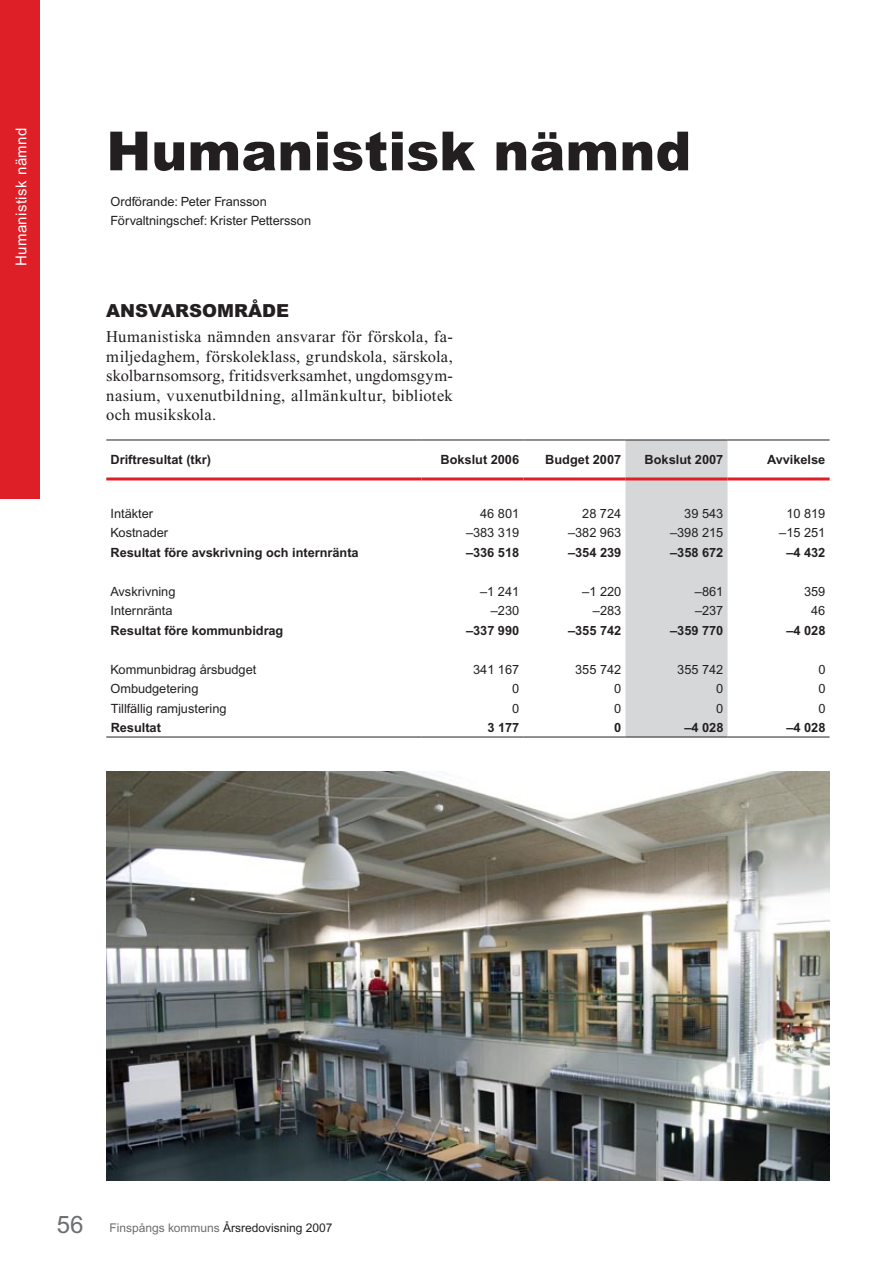
<style>
.page{position:relative;width:893px;height:1263px;background:#fff}
.page>*{position:absolute;margin:0;border:0;box-sizing:border-box;transform-origin:0 0}
.t1{font:900 54px "Arial";color:#231f20}
.t2{font:900 18px "Arial";color:#231f20}
.t3{font:16.5px/19.5px "Times New Roman";letter-spacing:.02em;color:#231f20;text-align:justify}
.t4{font:15px "Arial";letter-spacing:.03em;color:#fff}
.t5{font:12.75px/19.5px "Arial";color:#231f20}
.t6{font:700 12.75px "Arial";color:#231f20}
.t7{font:12px "Arial";color:#231f20}
.s1{font-size:24px;color:#6c6d70}
.s2{color:#6c6d70}
</style>
<div class="page">
<div style="left:0;top:0;width:40px;height:498px;background:#df1f27"></div>
<div style="left:625px;top:441px;width:102px;height:296px;background:#d5d7d8"></div>
<hr style="left:106px;top:440px;width:315px;height:1px;background:#231f20">
<hr style="left:421px;top:440px;width:102px;height:1px;background:#231f20">
<hr style="left:523px;top:440px;width:102px;height:1px;background:#231f20">
<hr style="left:625px;top:440px;width:102px;height:1px;background:#231f20">
<hr style="left:727px;top:440px;width:103px;height:1px;background:#231f20">
<hr style="left:106px;top:477px;width:315px;height:3px;background:#df1f27">
<hr style="left:421px;top:477px;width:102px;height:3px;background:#df1f27">
<hr style="left:523px;top:477px;width:102px;height:3px;background:#df1f27">
<hr style="left:625px;top:477px;width:102px;height:3px;background:#df1f27">
<hr style="left:727px;top:477px;width:103px;height:3px;background:#df1f27">
<hr style="left:106px;top:737px;width:315px;height:1px;background:#231f20">
<hr style="left:421px;top:737px;width:102px;height:1px;background:#231f20">
<hr style="left:523px;top:737px;width:102px;height:1px;background:#231f20">
<hr style="left:625px;top:737px;width:102px;height:1px;background:#231f20">
<hr style="left:727px;top:737px;width:103px;height:1px;background:#231f20">
<img style="left:106px;top:771px;width:723px;height:410px">
<p class="t4" style="left:13px;top:266px;width:140px;rotate:-90deg">Humanistisk nämnd</p>
<h1 class="t1" style="left:106px;top:117px;width:587px">Humanistisk nämnd</h1>
<p class="t5" style="left:111px;top:192px;width:202px">Ordförande: Peter Fransson<br>Förvaltningschef: Krister Pettersson</p>
<h2 class="t2" style="left:106px;top:299px;width:143px">ANSVARSOMRÅDE</h2>
<p class="t3" style="left:106px;top:327px;width:348px">Humanistiska nämnden ansvarar för förskola, fa&shy;miljedaghem, förskoleklass, grundskola, särskola, skolbarnsomsorg, fritidsverksamhet, ungdomsgym&shy;nasium, vuxenutbildning, allmänkultur, bibliotek och musikskola.</p>
<p class="t6" style="left:111px;top:452px;width:102px">Driftresultat (tkr)</p>
<p class="t6" style="left:440px;top:452px;width:80px">Bokslut 2006</p>
<p class="t6" style="left:545px;top:452px;width:77px">Budget 2007</p>
<p class="t6" style="left:645px;top:452px;width:80px">Bokslut 2007</p>
<p class="t6" style="left:767px;top:452px;width:60px">Avvikelse</p>
<p class="t5" style="left:111px;top:504px;width:44px">Intäkter</p>
<p class="t5" style="left:480px;top:504px;width:40px">46 801</p>
<p class="t5" style="left:582px;top:504px;width:40px">28 724</p>
<p class="t5" style="left:684px;top:504px;width:40px">39 543</p>
<p class="t5" style="left:786px;top:504px;width:40px">10 819</p>
<p class="t5" style="left:111px;top:523px;width:59px">Kostnader</p>
<p class="t5" style="left:466px;top:523px;width:55px">–383 319</p>
<p class="t5" style="left:568px;top:523px;width:55px">–382 963</p>
<p class="t5" style="left:670px;top:523px;width:55px">–398 215</p>
<p class="t5" style="left:779px;top:523px;width:48px">–15 251</p>
<p class="t6" style="left:111px;top:545px;width:250px">Resultat före avskrivning och internränta</p>
<p class="t6" style="left:466px;top:545px;width:55px">–336 518</p>
<p class="t6" style="left:568px;top:545px;width:55px">–354 239</p>
<p class="t6" style="left:670px;top:545px;width:55px">–358 672</p>
<p class="t6" style="left:786px;top:545px;width:40px">–4 432</p>
<p class="t5" style="left:111px;top:582px;width:66px">Avskrivning</p>
<p class="t5" style="left:480px;top:582px;width:40px">–1 241</p>
<p class="t5" style="left:582px;top:582px;width:40px">–1 220</p>
<p class="t5" style="left:695px;top:582px;width:30px">–861</p>
<p class="t5" style="left:804px;top:582px;width:23px">359</p>
<p class="t5" style="left:111px;top:601px;width:63px">Internränta</p>
<p class="t5" style="left:491px;top:601px;width:30px">–230</p>
<p class="t5" style="left:593px;top:601px;width:30px">–283</p>
<p class="t5" style="left:695px;top:601px;width:30px">–237</p>
<p class="t5" style="left:811px;top:601px;width:16px">46</p>
<p class="t6" style="left:111px;top:623px;width:174px">Resultat före kommunbidrag</p>
<p class="t6" style="left:466px;top:623px;width:55px">–337 990</p>
<p class="t6" style="left:568px;top:623px;width:55px">–355 742</p>
<p class="t6" style="left:670px;top:623px;width:55px">–359 770</p>
<p class="t6" style="left:786px;top:623px;width:40px">–4 028</p>
<p class="t5" style="left:111px;top:660px;width:147px">Kommunbidrag årsbudget</p>
<p class="t5" style="left:473px;top:660px;width:48px">341 167</p>
<p class="t5" style="left:575px;top:660px;width:48px">355 742</p>
<p class="t5" style="left:677px;top:660px;width:48px">355 742</p>
<p class="t5" style="left:818px;top:660px;width:9px">0</p>
<p class="t5" style="left:111px;top:679px;width:89px">Ombudgetering</p>
<p class="t5" style="left:512px;top:679px;width:9px">0</p>
<p class="t5" style="left:614px;top:679px;width:9px">0</p>
<p class="t5" style="left:716px;top:679px;width:9px">0</p>
<p class="t5" style="left:818px;top:679px;width:9px">0</p>
<p class="t5" style="left:111px;top:698px;width:117px">Tillfällig ramjustering</p>
<p class="t5" style="left:512px;top:698px;width:9px">0</p>
<p class="t5" style="left:614px;top:698px;width:9px">0</p>
<p class="t5" style="left:716px;top:698px;width:9px">0</p>
<p class="t5" style="left:818px;top:698px;width:9px">0</p>
<p class="t6" style="left:111px;top:720px;width:52px">Resultat</p>
<p class="t6" style="left:487px;top:720px;width:33px">3 177</p>
<p class="t6" style="left:614px;top:720px;width:9px">0</p>
<p class="t6" style="left:684px;top:720px;width:40px">–4 028</p>
<p class="t6" style="left:786px;top:720px;width:40px">–4 028</p>
<p class="t7" style="left:57px;top:1221px;width:277px"><span class="s1">56</span> <span class="s2">Finspångs kommuns</span> Årsredovisning 2007</p>
</div>
